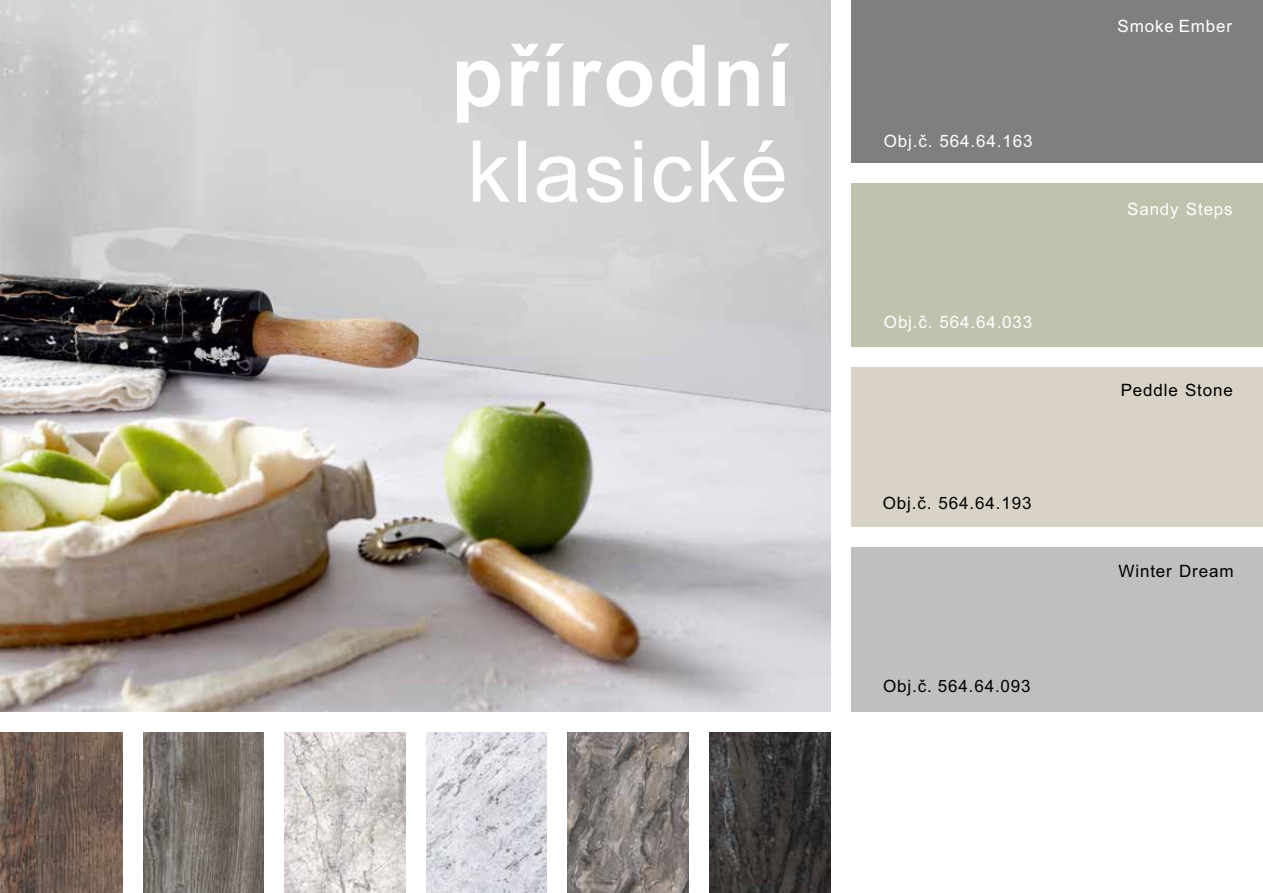
<style>
.page{position:relative;width:1263px;height:893px;background:#fff}
.page>*{position:absolute;margin:0;border:0;box-sizing:border-box;transform-origin:0 0}
.t1{font:700 85.2px "Arial";letter-spacing:.03em;color:#fff}
.t2{font:85.2px "Arial";letter-spacing:.03em;color:#fff}
.t3{font:17.1px "Arial";letter-spacing:.05em;color:#000}
.t4{font:17.1px "Arial";letter-spacing:.05em;color:#fff}
</style>
<div class="page">
<div style="left:849px;top:540px;width:414px;height:172px;background:#bfbfbf"></div>
<div style="left:846px;top:358px;width:417px;height:173px;background:#d9d3c7"></div>
<div style="left:848px;top:180px;width:415px;height:173px;background:#bfc2ad"></div>
<div style="left:851px;top:0;width:412px;height:163px;background:#7e807f"></div>
<img style="left:567px;top:732px;width:122px;height:161px">
<img style="left:709px;top:732px;width:122px;height:161px">
<img style="left:143px;top:732px;width:121px;height:161px">
<img style="left:284px;top:732px;width:122px;height:161px">
<img style="left:426px;top:732px;width:121px;height:161px">
<img style="left:0;top:732px;width:123px;height:161px">
<img style="left:0;top:0;width:831px;height:712px">
<div style="left:831px;top:0;width:20px;height:893px;background:#fff"></div>
<div style="left:851px;top:527px;width:412px;height:20px;background:#fff"></div>
<div style="left:838px;top:347px;width:425px;height:20px;background:#fff"></div>
<div style="left:838px;top:163px;width:425px;height:20px;background:#fff"></div>
<h1 class="t1" style="left:451px;top:16px;width:341px">přírodní</h1>
<h1 class="t2" style="left:467px;top:113px;width:322px">klasické</h1>
<p class="t4" style="left:884px;top:129px;width:150px">Obj.č. 564.64.163</p>
<p class="t4" style="left:884px;top:310px;width:150px">Obj.č. 564.64.033</p>
<p class="t3" style="left:883px;top:491px;width:150px">Obj.č. 564.64.193</p>
<p class="t3" style="left:883px;top:674px;width:149px">Obj.č. 564.64.093</p>
<p class="t4" style="left:1117px;top:14px;width:116px">Smoke Ember</p>
<p class="t4" style="left:1127px;top:197px;width:107px">Sandy Steps</p>
<p class="t3" style="left:1121px;top:378px;width:114px">Peddle Stone</p>
<p class="t3" style="left:1118px;top:559px;width:116px">Winter Dream</p>
</div>
